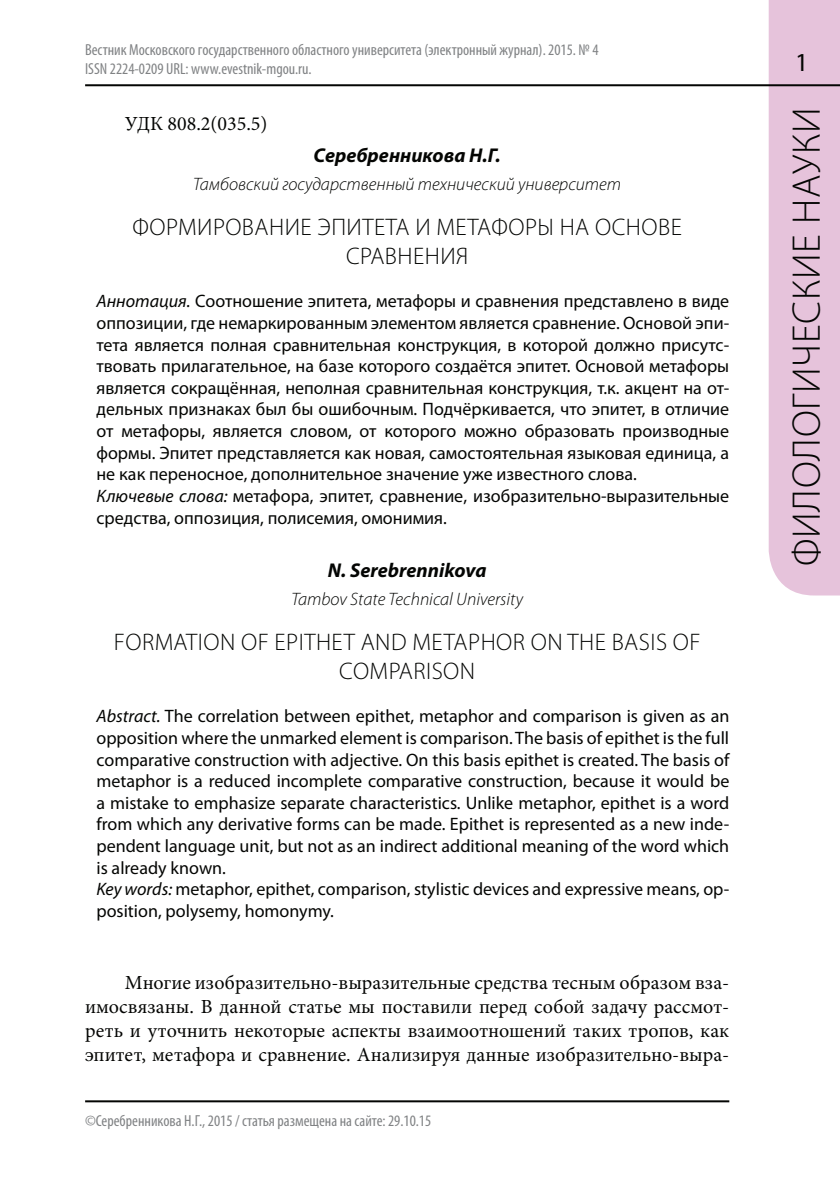
<style>
.page{position:relative;width:840px;height:1191px;background:#fff}
.page>*{position:absolute;margin:0;border:0;box-sizing:border-box;transform-origin:0 0}
.t1{font:300 40px "Myriad Pro";letter-spacing:.02em;color:#040503}
.t2{font:26px "Myriad Pro";color:#040503}
.t3{font:300 24px/28.8px "Myriad Pro";letter-spacing:.02em;color:#040503;text-align:center}
.t4{font:20px/24px "Minion Pro";color:#040503;text-align:justify}
.t5{font:italic 700 20px "Myriad Pro";color:#040503}
.t6{font:18px/21.6px "Myriad Pro";color:#040503}
.t7{font:italic 300 18px "Myriad Pro";color:#040503}
.t8{font:condensed 16px/19.2px "Myriad Pro";color:#808284}
.s1{font-style:italic}
</style>
<div class="page">
<div style="left:768px;top:0;width:71px;height:595px;background:#e6c3db"></div>
<hr style="left:85px;top:84px;width:754px;height:2px;background:#040503">
<hr style="left:85px;top:1100px;width:644px;height:2px;background:#040503">
<p class="t8" style="left:85px;top:41px;width:514px">Вестник Московского государственного областного университета (электронный журнал). 2015. № 4<br>ISSN 2224-0209 URL: www.evestnik-mgou.ru.</p>
<p class="t4" style="left:125px;top:113px;width:144px">УДК 808.2(035.5)</p>
<p class="t5" style="left:313px;top:148px;width:188px">Серебренникова Н.Г.</p>
<p class="t7" style="left:193px;top:177px;width:429px">Тамбовский государственный технический университет</p>
<h3 class="t3" style="left:132px;top:215px;width:550px">ФОРМИРОВАНИЕ ЭПИТЕТА И МЕТАФОРЫ НА ОСНОВЕ<br>СРАВНЕНИЯ</h3>
<p class="t6" style="left:96px;top:292px;width:634px"><span class="s1">Аннотация.</span> Соотношение эпитета, метафоры и сравнения представлено в виде оппозиции, где немаркированным элементом является сравнение. Основой эпи&shy;тета является полная сравнительная конструкция, в которой должно присутс&shy;твовать прилагательное, на базе которого создаётся эпитет. Основой метафоры является сокращённая, неполная сравнительная конструкция, т.к. акцент на от&shy;дельных признаках был бы ошибочным. Подчёркивается, что эпитет, в отличие от метафоры, является словом, от которого можно образовать производные формы. Эпитет представляется как новая, самостоятельная языковая единица, а не как переносное, дополнительное значение уже известного слова.<br><span class="s1">Ключевые слова:</span> метафора, эпитет, сравнение, изобразительно-выразительные средства, оппозиция, полисемия, омонимия.</p>
<p class="t5" style="left:328px;top:563px;width:160px">N. Serebrennikova</p>
<p class="t7" style="left:291px;top:591px;width:233px">Tambov State Technical University</p>
<h3 class="t3" style="left:114px;top:630px;width:588px">FORMATION OF EPITHET AND METAPHOR ON THE BASIS OF<br>COMPARISON</h3>
<p class="t6" style="left:96px;top:707px;width:634px"><span class="s1">Abstract.</span> The correlation between epithet, metaphor and comparison is given as an opposition where the unmarked element is comparison. The basis of epithet is the full comparative construction with adjective. On this basis epithet is created. The basis of metaphor is a reduced incomplete comparative construction, because it would be a mistake to emphasize separate characteristics. Unlike metaphor, epithet is a word from which any derivative forms can be made. Epithet is represented as a new inde&shy;pendent language unit, but not as an indirect additional meaning of the word which is already known.<br><span class="s1">Key words:</span> metaphor, epithet, comparison, stylistic devices and expressive means, op&shy;position, polysemy, homonymy.</p>
<p class="t4" style="left:85px;top:972px;width:645px;text-indent:40px">Многие изобразительно-выразительные средства тесным образом вза&shy;имосвязаны. В данной статье мы поставили перед собой задачу рассмот&shy;реть и уточнить некоторые аспекты взаимоотношений таких тропов, как эпитет, метафора и сравнение. Анализируя данные изобразительно-выра-</p>
<p class="t8" style="left:85px;top:1113px;width:347px">©Серебренникова Н.Г., 2015 / статья размещена на сайте: 29.10.15</p>
<h2 class="t2" style="left:794px;top:53px;width:15px">1</h2>
<h1 class="t1" style="left:790px;top:566px;width:460px;rotate:-90deg">ФИЛОЛОГИЧЕСКИЕ НАУКИ</h1>
</div>
